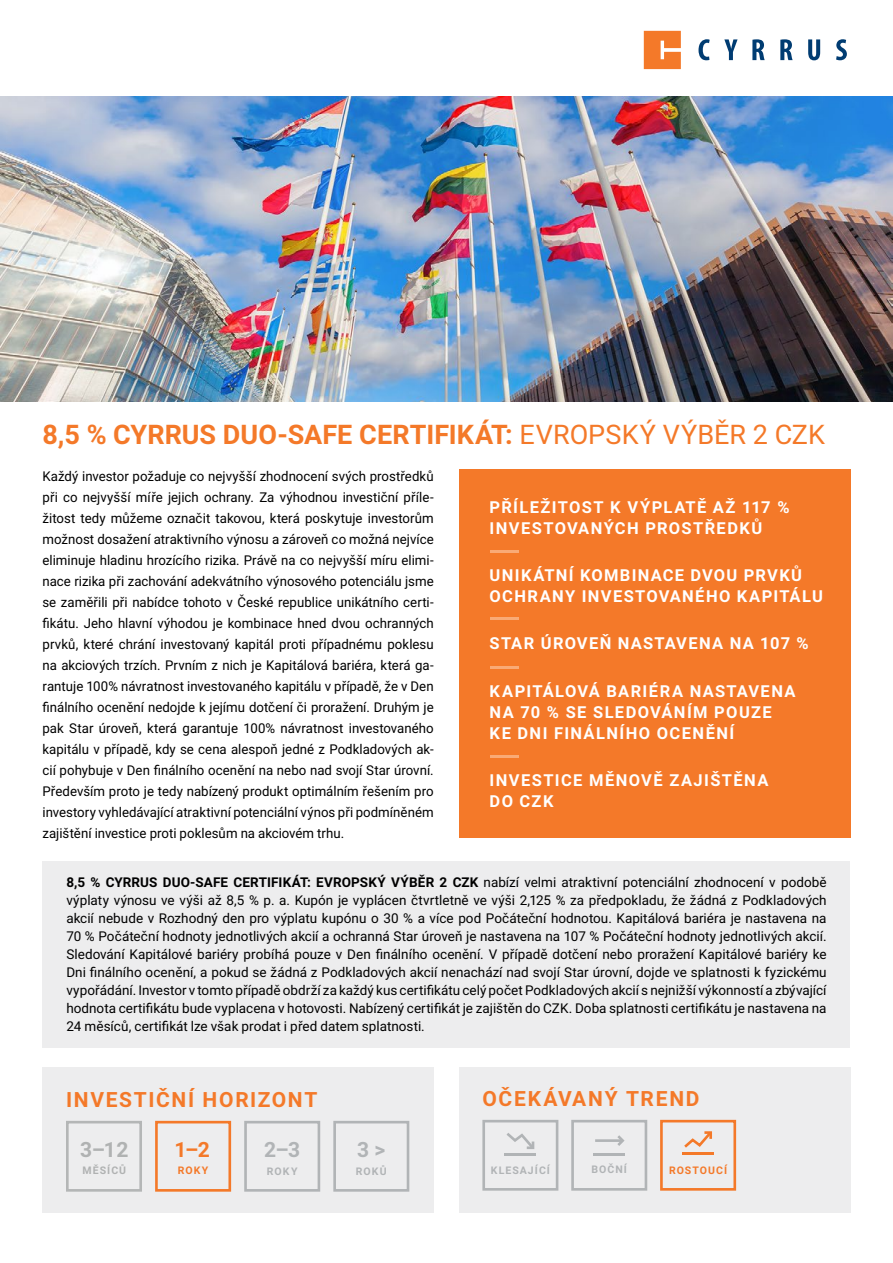
<style>
.page{position:relative;width:893px;height:1263px;background:#fff}
.page>*{position:absolute;margin:0;border:0;box-sizing:border-box;transform-origin:0 0}
.t1{font:700 27px "Roboto";color:#f47929}
.t2{font:700 21px "Roboto";letter-spacing:.08em;color:#f47929}
.t3{font:700 21px "Roboto";color:#b1b4b6}
.t4{font:700 21px "Roboto";color:#b0b2b2}
.t5{font:700 16.5px/21px "Roboto";letter-spacing:.08em;color:#fff}
.t6{font:13.5px/21px "Roboto";color:#000;text-align:justify}
.t7{font:700 10.5px "Roboto";letter-spacing:.1em;color:#b1b4b6}
.t8{font:700 10.5px "Roboto";letter-spacing:.1em;color:#f47929}
.t9{font:700 10.5px "Roboto";letter-spacing:.1em;color:#b0b2b2}
.s1{font-weight:400}
.s2{font-weight:700}
</style>
<div class="page">
<div style="left:43px;top:1067px;width:391px;height:146px;background:#ededee"></div>
<div style="left:459px;top:1067px;width:391px;height:146px;background:#ededee"></div>
<div style="left:459px;top:470px;width:391px;height:368px;background:#f47929"></div>
<div style="left:43px;top:861px;width:807px;height:186px;background:#ededee"></div>
<hr style="left:490px;top:550px;width:28px;height:3px;background:#f9aa76">
<hr style="left:490px;top:617px;width:28px;height:3px;background:#f9aa76">
<hr style="left:490px;top:666px;width:28px;height:3px;background:#f9aa76">
<hr style="left:490px;top:755px;width:28px;height:2px;background:#f9aa76">
<svg style="left:698px;top:39px;width:12px;height:21px"></svg>
<svg style="left:724px;top:39px;width:14px;height:21px"></svg>
<svg style="left:752px;top:39px;width:13px;height:21px"></svg>
<svg style="left:780px;top:39px;width:13px;height:21px"></svg>
<svg style="left:808px;top:39px;width:12px;height:21px"></svg>
<svg style="left:836px;top:39px;width:11px;height:21px"></svg>
<svg style="left:644px;top:31px;width:37px;height:38px"></svg>
<div style="left:571px;top:1120px;width:76px;height:71px;border:3px solid #b1b4b6"></div>
<div style="left:660px;top:1120px;width:76px;height:71px;border:3px solid #f47929"></div>
<div style="left:482px;top:1120px;width:76px;height:71px;border:3px solid #b1b4b6"></div>
<hr style="left:505px;top:1154px;width:31px;height:2px;background:#b1b4b6">
<hr style="left:682px;top:1153px;width:32px;height:2px;background:#f47929">
<svg style="left:506px;top:1133px;width:29px;height:16px"></svg>
<hr style="left:593px;top:1153px;width:32px;height:2px;background:#b1b4b6">
<hr style="left:595px;top:1139px;width:26px;height:3px;background:#b1b4b6">
<svg style="left:615px;top:1135px;width:10px;height:11px"></svg>
<svg style="left:684px;top:1131px;width:28px;height:17px"></svg>
<div style="left:155px;top:1121px;width:76px;height:71px;border:3px solid #f47929"></div>
<div style="left:244px;top:1121px;width:76px;height:71px;border:3px solid #b1b4b6"></div>
<div style="left:333px;top:1121px;width:76px;height:71px;border:3px solid #b1b4b6"></div>
<div style="left:66px;top:1121px;width:76px;height:71px;border:3px solid #b4b6b6"></div>
<img style="left:0;top:96px;width:893px;height:305px">
<p class="t1" style="left:43px;top:416px;width:784px">8,5 % CYRRUS DUO-SAFE CERTIFIKÁT: <span class="s1">EVROPSKÝ VÝBĚR 2 CZK</span></p>
<p class="t6" style="left:43px;top:465px;width:393px">Každý investor požaduje co nejvyšší zhodnocení svých prostředků při co nejvyšší míře jejich ochrany. Za výhodnou investiční příle&shy;žitost tedy můžeme označit takovou, která poskytuje investorům možnost dosažení atraktivního výnosu a zároveň co možná nejvíce eliminuje hladinu hrozícího rizika. Právě na co nejvyšší míru elimi&shy;nace rizika při zachování adekvátního výnosového potenciálu jsme se zaměřili při nabídce tohoto v České republice unikátního certi&shy;fikátu. Jeho hlavní výhodou je kombinace hned dvou ochranných prvků, které chrání investovaný kapitál proti případnému poklesu na akciových trzích. Prvním z nich je Kapitálová bariéra, která ga&shy;rantuje 100% návratnost investovaného kapitálu v případě, že v Den finálního ocenění nedojde k jejímu dotčení či proražení. Druhým je pak Star úroveň, která garantuje 100% návratnost investovaného kapitálu v případě, kdy se cena alespoň jedné z Podkladových ak&shy;cií pohybuje v Den finálního ocenění na nebo nad svojí Star úrovní.<br>Především proto je tedy nabízený produkt optimálním řešením pro investory vyhledávající atraktivní potenciální výnos při podmíněném zajištění investice proti poklesům na akciovém trhu.</p>
<p class="t5" style="left:490px;top:496px;width:301px">PŘÍLEŽITOST K VÝPLATĚ AŽ 117 %<br>INVESTOVANÝCH PROSTŘEDKŮ</p>
<p class="t5" style="left:490px;top:564px;width:335px">UNIKÁTNÍ KOMBINACE DVOU PRVKŮ<br>OCHRANY INVESTOVANÉHO KAPITÁLU</p>
<p class="t5" style="left:490px;top:632px;width:321px">STAR ÚROVEŇ NASTAVENA NA 107 %</p>
<p class="t5" style="left:490px;top:680px;width:308px">KAPITÁLOVÁ BARIÉRA NASTAVENA<br>NA 70 % SE SLEDOVÁNÍM POUZE<br>KE DNI FINÁLNÍHO OCENĚNÍ</p>
<p class="t5" style="left:490px;top:769px;width:280px">INVESTICE MĚNOVĚ ZAJIŠTĚNA<br>DO CZK</p>
<p class="t6" style="left:66px;top:873px;width:762px;line-height:18px"><span class="s2">8,5 % CYRRUS DUO-SAFE CERTIFIKÁT: EVROPSKÝ VÝBĚR 2 CZK</span> nabízí velmi atraktivní potenciální zhodnocení v podobě výplaty výnosu ve výši až 8,5 % p. a. Kupón je vyplácen čtvrtletně ve výši 2,125 % za předpokladu, že žádná z Podkladových akcií nebude v Rozhodný den pro výplatu kupónu o 30 % a více pod Počáteční hodnotou. Kapitálová bariéra je nastavena na 70 % Počáteční hodnoty jednotlivých akcií a ochranná Star úroveň je nastavena na 107 % Počáteční hodnoty jednotlivých akcií.<br>Sledování Kapitálové bariéry probíhá pouze v Den finálního ocenění. V případě dotčení nebo proražení Kapitálové bariéry ke Dni finálního ocenění, a pokud se žádná z Podkladových akcií nenachází nad svojí Star úrovní, dojde ve splatnosti k fyzickému vypořádání. Investor v tomto případě obdrží za každý kus certifikátu celý počet Podkladových akcií s nejnižší výkonností a zbývající hodnota certifikátu bude vyplacena v hotovosti. Nabízený certifikát je zajištěn do CZK. Doba splatnosti certifikátu je nastavena na 24 měsíců, certifikát lze však prodat i před datem splatnosti.</p>
<p class="t2" style="left:66px;top:1085px;width:253px">INVESTIČNÍ HORIZONT</p>
<p class="t4" style="left:80px;top:1135px;width:50px">3–12</p>
<p class="t9" style="left:82px;top:1163px;width:45px">MĚSÍCŮ</p>
<p class="t2" style="left:174px;top:1135px;width:37px">1–2</p>
<p class="t8" style="left:178px;top:1163px;width:32px">ROKY</p>
<p class="t3" style="left:264px;top:1135px;width:38px">2–3</p>
<p class="t7" style="left:267px;top:1163px;width:32px">ROKY</p>
<p class="t3" style="left:357px;top:1135px;width:30px">3 &gt;</p>
<p class="t7" style="left:356px;top:1163px;width:32px">ROKŮ</p>
<p class="t2" style="left:482px;top:1084px;width:219px">OČEKÁVANÝ TREND</p>
<p class="t7" style="left:491px;top:1162px;width:61px">KLESAJÍCÍ</p>
<p class="t7" style="left:591px;top:1162px;width:37px">BOČNÍ</p>
<p class="t8" style="left:669px;top:1162px;width:60px">ROSTOUCÍ</p>
</div>
